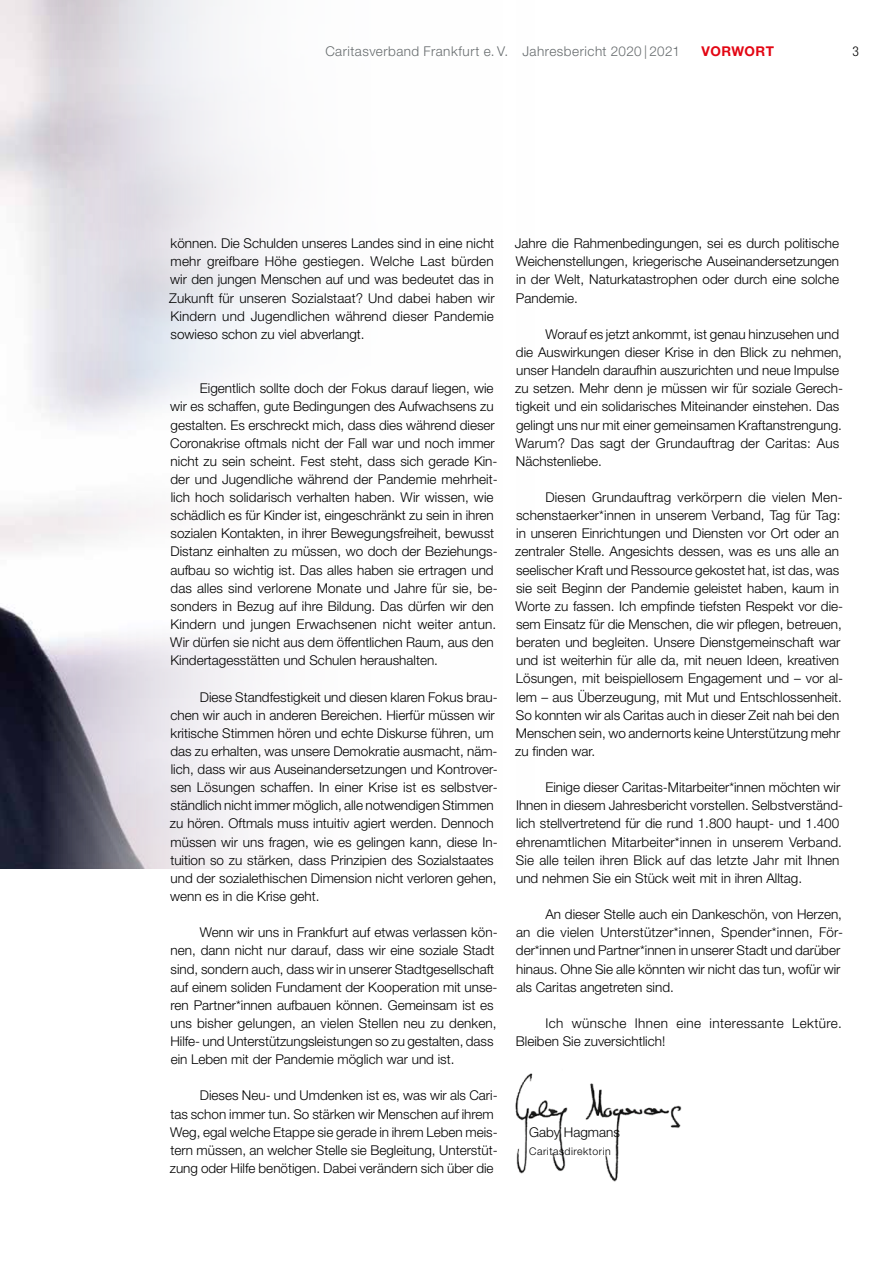
<style>
.page{position:relative;width:893px;height:1263px;background:#fff}
.page>*{position:absolute;margin:0;border:0;box-sizing:border-box;transform-origin:0 0}
.t1{font:300 13.5px/18.1px "Helvetica Neue LT Pro";color:#000}
.t2{font:300 13.5px/18.1px "Helvetica Neue LT Pro";letter-spacing:.03em;color:#000}
.t3{font:300 13.5px "Helvetica Neue LT Pro";letter-spacing:.035em;color:#676c6e}
.t4{font:700 13.5px "Helvetica Neue LT Pro";letter-spacing:.03em;color:#e30613}
.t5{font:300 condensed 13.5px "Helvetica Neue LT Pro";color:#000}
.t6{font:300 10.5px "Helvetica Neue LT Pro";letter-spacing:.05em;color:#000}
</style>
<div class="page">
<svg style="left:0;top:0;width:264px;height:869px"></svg>
<img style="left:515px;top:1073px;width:167px;height:109px">
<p class="t3" style="left:325px;top:43px;width:356px">Caritasverband Frankfurt e. V. Jahresbericht 2020 | 2021</p>
<p class="t4" style="left:702px;top:43px;width:74px">VORWORT</p>
<p class="t5" style="left:852px;top:44px;width:8px">3</p>
<p class="t1" style="left:169px;top:234px;width:327px;text-align:justify">können. Die Schulden unseres Landes sind in eine nicht mehr greifbare Höhe gestiegen. Welche Last bürden wir den jungen Menschen auf und was bedeutet das in Zukunft für unseren Sozialstaat? Und dabei haben wir Kindern und Jugendlichen während dieser Pandemie sowieso schon zu viel abverlangt.</p>
<p class="t1" style="left:170px;top:379px;width:329px;text-indent:30px">Eigentlich sollte doch der Fokus darauf liegen, wie wir es schaffen, gute Bedingungen des Aufwachsens zu gestalten. Es erschreckt mich, dass dies während dieser Coronakrise oftmals nicht der Fall war und noch immer nicht zu sein scheint. Fest steht, dass sich gerade Kin&shy;der und Jugendliche während der Pandemie mehrheit&shy;lich hoch solidarisch verhalten haben. Wir wissen, wie schädlich es für Kinder ist, eingeschränkt zu sein in ihren sozialen Kontakten, in ihrer Bewegungsfreiheit, bewusst Distanz einhalten zu müssen, wo doch der Beziehungs&shy;aufbau so wichtig ist. Das alles haben sie ertragen und das alles sind verlorene Monate und Jahre für sie, be&shy;sonders in Bezug auf ihre Bildung. Das dürfen wir den Kindern und jungen Erwachsenen nicht weiter antun.<br>Wir dürfen sie nicht aus dem öffentlichen Raum, aus den Kindertagesstätten und Schulen heraushalten.</p>
<p class="t1" style="left:170px;top:687px;width:329px;text-indent:30px">Diese Standfestigkeit und diesen klaren Fokus brau&shy;chen wir auch in anderen Bereichen. Hierfür müssen wir kritische Stimmen hören und echte Diskurse führen, um das zu erhalten, was unsere Demokratie ausmacht, näm&shy;lich, dass wir aus Auseinandersetzungen und Kontrover&shy;sen Lösungen schaffen. In einer Krise ist es selbstver&shy;ständlich nicht immer möglich, alle notwendigen Stimmen zu hören. Oftmals muss intuitiv agiert werden. Dennoch müssen wir uns fragen, wie es gelingen kann, diese In&shy;tuition so zu stärken, dass Prinzipien des Sozialstaates und der sozialethischen Dimension nicht verloren gehen, wenn es in die Krise geht.</p>
<p class="t1" style="left:170px;top:923px;width:329px;text-indent:29px">Wenn wir uns in Frankfurt auf etwas verlassen kön&shy;nen, dann nicht nur darauf, dass wir eine soziale Stadt sind, sondern auch, dass wir in unserer Stadtgesellschaft auf einem soliden Fundament der Kooperation mit unse&shy;ren Partner*innen aufbauen können. Gemeinsam ist es uns bisher gelungen, an vielen Stellen neu zu denken, Hilfe- und Unterstützungsleistungen so zu gestalten, dass ein Leben mit der Pandemie möglich war und ist.</p>
<p class="t1" style="left:170px;top:1086px;width:329px;text-indent:30px">Dieses Neu- und Umdenken ist es, was wir als Cari&shy;tas schon immer tun. So stärken wir Menschen auf ihrem Weg, egal welche Etappe sie gerade in ihrem Leben meis&shy;tern müssen, an welcher Stelle sie Begleitung, Unterstüt&shy;zung oder Hilfe benötigen. Dabei verändern sich über die</p>
<p class="t1" style="left:515px;top:234px;width:326px;text-align:justify">Jahre die Rahmenbedingungen, sei es durch politische Weichenstellungen, kriegerische Auseinandersetzungen in der Welt, Naturkatastrophen oder durch eine solche Pandemie.</p>
<p class="t1" style="left:515px;top:325px;width:329px;text-indent:30px">Worauf es jetzt ankommt, ist genau hinzusehen und die Auswirkungen dieser Krise in den Blick zu nehmen, unser Handeln daraufhin auszurichten und neue Impulse zu setzen. Mehr denn je müssen wir für soziale Gerech&shy;tigkeit und ein solidarisches Miteinander einstehen. Das gelingt uns nur mit einer gemeinsamen Kraftanstrengung.<br>Warum? Das sagt der Grundauftrag der Caritas: Aus Nächstenliebe.</p>
<p class="t1" style="left:515px;top:488px;width:330px;text-indent:30px">Diesen Grundauftrag verkörpern die vielen Men&shy;schenstaerker*innen in unserem Verband, Tag für Tag: in unseren Einrichtungen und Diensten vor Ort oder an zentraler Stelle. Angesichts dessen, was es uns alle an seelischer Kraft und Ressource gekostet hat, ist das, was sie seit Beginn der Pandemie geleistet haben, kaum in Worte zu fassen. Ich empfinde tiefsten Respekt vor die&shy;sem Einsatz für die Menschen, die wir pflegen, betreuen, beraten und begleiten. Unsere Dienstgemeinschaft war und ist weiterhin für alle da, mit neuen Ideen, kreativen Lösungen, mit beispiellosem Engagement und – vor al&shy;lem – aus Überzeugung, mit Mut und Entschlossenheit.<br>So konnten wir als Caritas auch in dieser Zeit nah bei den Menschen sein, wo andernorts keine Unterstützung mehr zu finden war.</p>
<p class="t1" style="left:516px;top:778px;width:329px;text-indent:29px">Einige dieser Caritas-Mitarbeiter*innen möchten wir Ihnen in diesem Jahresbericht vorstellen. Selbstverständ&shy;lich stellvertretend für die rund 1.800 haupt- und 1.400 ehrenamtlichen Mitarbeiter*innen in unserem Verband.<br>Sie alle teilen ihren Blick auf das letzte Jahr mit Ihnen und nehmen Sie ein Stück weit mit in ihren Alltag.</p>
<p class="t1" style="left:516px;top:905px;width:329px;text-indent:29px">An dieser Stelle auch ein Dankeschön, von Herzen, an die vielen Unterstützer*innen, Spender*innen, För&shy;der*innen und Partner*innen in unserer Stadt und darüber hinaus. Ohne Sie alle könnten wir nicht das tun, wofür wir als Caritas angetreten sind.</p>
<p class="t2" style="left:516px;top:1014px;width:327px;text-indent:29px">Ich wünsche Ihnen eine interessante Lektüre.<br>Bleiben Sie zuversichtlich!</p>
<p class="t1" style="left:529px;top:1122px;width:92px">Gaby Hagmans</p>
<p class="t6" style="left:529px;top:1144px;width:83px">Caritasdirektorin</p>
</div>
